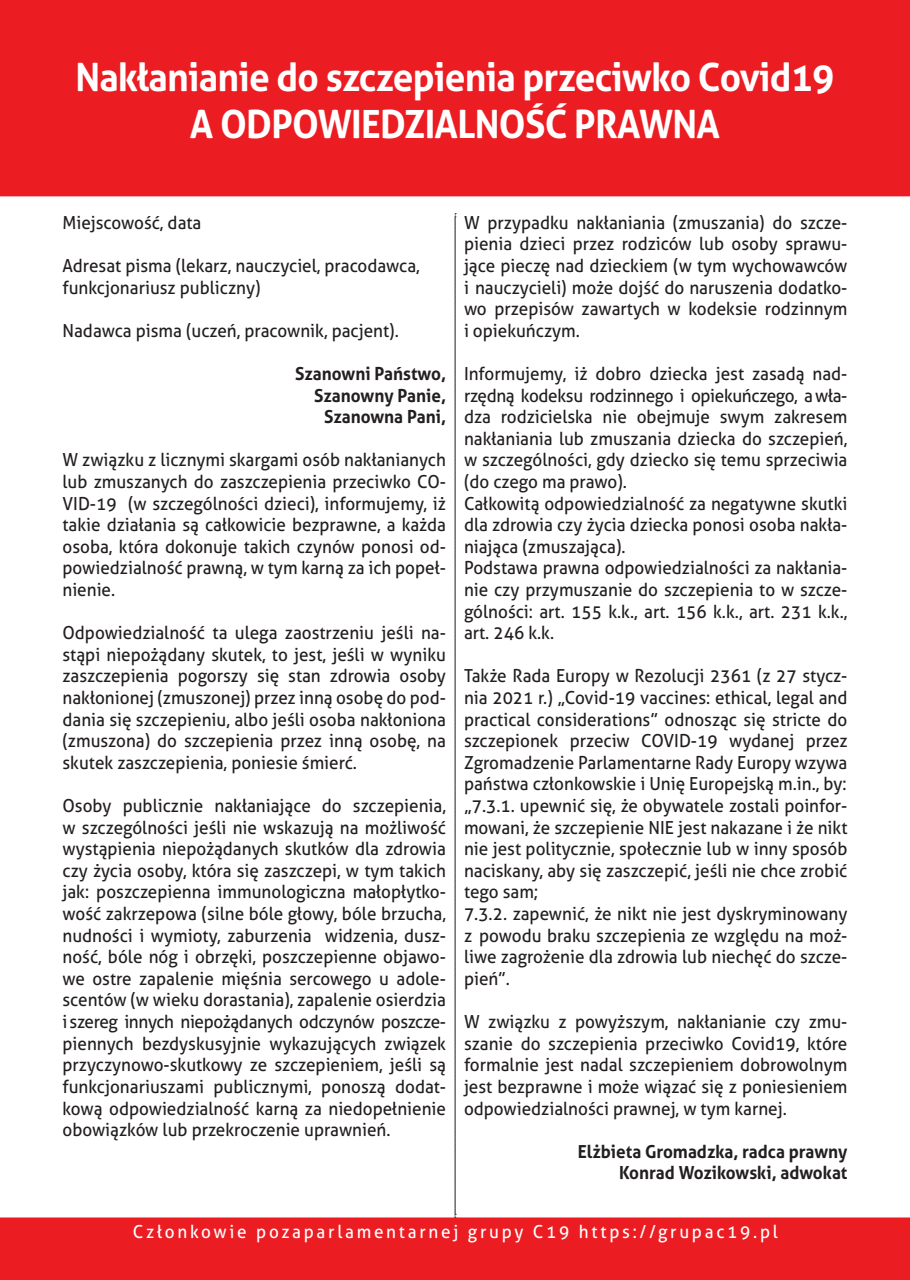
<style>
.page{position:relative;width:910px;height:1280px;background:#fff}
.page>*{position:absolute;margin:0;border:0;box-sizing:border-box;transform-origin:0 0}
.t1{font:700 39px/46.8px "Aller";letter-spacing:-.02em;color:#fff;text-align:center;scale:.95 1}
.t2{font:18px/21.6px "Aller";color:#231f20;text-align:justify;scale:.95 1}
.t3{font:700 18px/21.6px "Aller";color:#231f20;text-align:right;scale:.95 1}
.t4{font:18px "Aller";letter-spacing:.16em;color:#fff;scale:.95 1}
</style>
<div class="page">
<div style="left:1px;top:1px;width:908px;height:195px;background:#eb1d23"></div>
<div style="left:0;top:0;width:910px;height:196px;border:2px solid #eb1d23"></div>
<div style="left:1px;top:1218px;width:908px;height:61px;background:#eb1d23"></div>
<div style="left:0;top:1217px;width:910px;height:63px;border:2px solid #eb1d23"></div>
<svg style="left:455px;top:213px;width:1px;height:1005px"></svg>
<h1 class="t1" style="left:75px;top:54px;width:800px">Nakłanianie do szczepienia przeciwko Covid19<br>A ODPOWIEDZIALNOŚĆ PRAWNA</h1>
<p class="t2" style="left:63px;top:212px;width:148px">Miejscowość, data</p>
<p class="t2" style="left:63px;top:255px;width:378px">Adresat pisma (lekarz, nauczyciel, pracodawca, funkcjonariusz publiczny)</p>
<p class="t2" style="left:63px;top:320px;width:356px">Nadawca pisma (uczeń, pracownik, pacjent).</p>
<p class="t3" style="left:295px;top:363px;width:160px">Szanowni Państwo,<br>Szanowny Panie,<br>Szanowna Pani,</p>
<p class="t2" style="left:63px;top:449px;width:405px">W związku z licznymi skargami osób nakłanianych lub zmuszanych do zaszczepienia przeciwko CO-VID-19 (w szczególności dzieci), informujemy, iż takie działania są całkowicie bezprawne, a każda osoba, która dokonuje takich czynów ponosi od&shy;powiedzialność prawną, w tym karną za ich popeł&shy;nienie.</p>
<p class="t2" style="left:63px;top:622px;width:405px">Odpowiedzialność ta ulega zaostrzeniu jeśli na&shy;stąpi niepożądany skutek, to jest, jeśli w wyniku zaszczepienia pogorszy się stan zdrowia osoby nakłonionej (zmuszonej) przez inną osobę do pod&shy;dania się szczepieniu, albo jeśli osoba nakłoniona (zmuszona) do szczepienia przez inną osobę, na skutek zaszczepienia, poniesie śmierć.</p>
<p class="t2" style="left:63px;top:795px;width:405px">Osoby publicznie nakłaniające do szczepienia, w szczególności jeśli nie wskazują na możliwość wystąpienia niepożądanych skutków dla zdrowia czy życia osoby, która się zaszczepi, w tym takich jak: poszczepienna immunologiczna małopłytko&shy;wość zakrzepowa (silne bóle głowy, bóle brzucha, nudności i wymioty, zaburzenia widzenia, dusz&shy;ność, bóle nóg i obrzęki, poszczepienne objawo&shy;we ostre zapalenie mięśnia sercowego u adole&shy;scentów (w wieku dorastania), zapalenie osierdzia i szereg innych niepożądanych odczynów poszcze&shy;piennych bezdyskusyjnie wykazujących związek przyczynowo-skutkowy ze szczepieniem, jeśli są funkcjonariuszami publicznymi, ponoszą dodat&shy;kową odpowiedzialność karną za niedopełnienie obowiązków lub przekroczenie uprawnień.</p>
<p class="t2" style="left:464px;top:212px;width:405px">W przypadku nakłaniania (zmuszania) do szcze&shy;pienia dzieci przez rodziców lub osoby sprawu&shy;jące pieczę nad dzieckiem (w tym wychowawców i nauczycieli) może dojść do naruszenia dodatko&shy;wo przepisów zawartych w kodeksie rodzinnym i opiekuńczym.</p>
<p class="t2" style="left:464px;top:363px;width:405px;text-align:left">Informujemy, iż dobro dziecka jest zasadą nad&shy;rzędną kodeksu rodzinnego i opiekuńczego, a wła&shy;dza rodzicielska nie obejmuje swym zakresem nakłaniania lub zmuszania dziecka do szczepień, w szczególności, gdy dziecko się temu sprzeciwia (do czego ma prawo).<br>Całkowitą odpowiedzialność za negatywne skutki dla zdrowia czy życia dziecka ponosi osoba nakła&shy;niająca (zmuszająca).<br>Podstawa prawna odpowiedzialności za nakłania&shy;nie czy przymuszanie do szczepienia to w szcze&shy;gólności: art. 155 k.k., art. 156 k.k., art. 231 k.k., art. 246 k.k.</p>
<p class="t2" style="left:464px;top:665px;width:405px;text-align:left">Także Rada Europy w Rezolucji 2361 (z 27 stycz&shy;nia 2021 r.) „Covid-19 vaccines: ethical, legal and practical considerations” odnosząc się stricte do szczepionek przeciw COVID-19 wydanej przez Zgromadzenie Parlamentarne Rady Europy wzywa państwa członkowskie i Unię Europejską m.in., by: „7.3.1. upewnić się, że obywatele zostali poinfor&shy;mowani, że szczepienie NIE jest nakazane i że nikt nie jest politycznie, społecznie lub w inny sposób naciskany, aby się zaszczepić, jeśli nie chce zrobić tego sam;<br>7.3.2. zapewnić, że nikt nie jest dyskryminowany z powodu braku szczepienia ze względu na moż&shy;liwe zagrożenie dla zdrowia lub niechęć do szcze&shy;pień”.</p>
<p class="t2" style="left:464px;top:1011px;width:405px">W związku z powyższym, nakłanianie czy zmu&shy;szanie do szczepienia przeciwko Covid19, które formalnie jest nadal szczepieniem dobrowolnym jest bezprawne i może wiązać się z poniesieniem odpowiedzialności prawnej, w tym karnej.</p>
<p class="t3" style="left:578px;top:1140px;width:285px">Elżbieta Gromadzka, radca prawny<br>Konrad Wozikowski, adwokat</p>
<p class="t4" style="left:133px;top:1220px;width:681px">Członkowie pozaparlamentarnej grupy C19 https://grupac19.pl</p>
</div>
